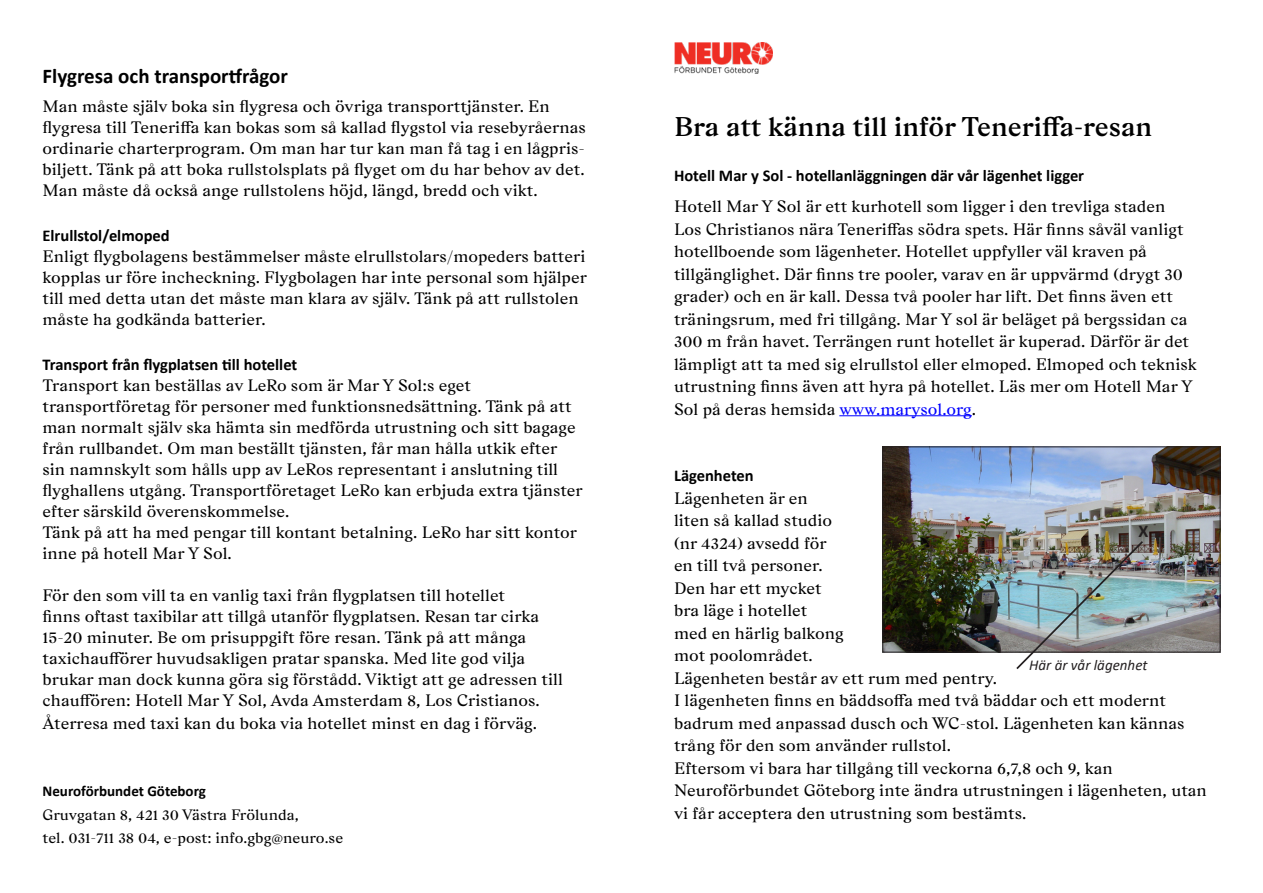
<style>
.page{position:relative;width:1263px;height:893px;background:#fff}
.page>*{position:absolute;margin:0;border:0;box-sizing:border-box;transform-origin:0 0}
.t1{font:600 27px "Gza";color:#000}
.t2{font:700 21px "Calibri";color:#000}
.t3{font:700 18px "Calibri";color:#231f20}
.t4{font:16.5px/22.5px "Gza";color:#000}
.Rubrik_1{font:700 16.5px "Calibri";color:#000}
.t5{font:15px "Gza";color:#000}
.t6{font:700 15px "Calibri";color:#000}
.Bildtext{font:italic 15px "Calibri";color:#231f20}
.s1{color:#00f}
</style>
<div class="page">
<img style="left:884px;top:448px;width:334px;height:202px">
<div style="left:882px;top:446px;width:338px;height:206px;border:1px solid #231f20"></div>
<hr style="left:839px;top:415px;width:133px;height:1px;background:#00f">
<img style="left:1014px;top:539px;width:131px;height:130px">
<img style="left:674px;top:43px;width:99px;height:30px">
<p class="t2" style="left:43px;top:61px;width:247px">Flygresa och transportfrågor</p>
<p class="t4" style="left:43px;top:96px;width:545px;line-height:21px">Man måste själv boka sin flygresa och övriga transporttjänster. En flygresa till Teneriffa kan bokas som så kallad flygstol via resebyråernas ordinarie charterprogram. Om man har tur kan man få tag i en lågpris&shy;biljett. Tänk på att boka rullstolsplats på flyget om du har behov av det.<br>Man måste då också ange rullstolens höjd, längd, bredd och vikt.</p>
<p class="Rubrik_1" style="left:43px;top:224px;width:129px">Elrullstol/elmoped</p>
<p class="t4" style="left:43px;top:246px;width:546px;line-height:21px">Enligt flygbolagens bestämmelser måste elrullstolars/mopeders batteri kopplas ur före incheckning. Flygbolagen har inte personal som hjälper till med detta utan det måste man klara av själv. Tänk på att rullstolen måste ha godkända batterier.</p>
<p class="Rubrik_1" style="left:43px;top:353px;width:256px">Transport från flygplatsen till hotellet</p>
<p class="t4" style="left:43px;top:375px;width:542px;line-height:21px">Transport kan beställas av LeRo som är Mar Y Sol:s eget transportföretag för personer med funktionsnedsättning. Tänk på att man normalt själv ska hämta sin medförda utrustning och sitt bagage från rullbandet. Om man beställt tjänsten, får man hålla utkik efter sin namnskylt som hålls upp av LeRos representant i anslutning till flyghallens utgång. Transportföretaget LeRo kan erbjuda extra tjänster efter särskild överenskommelse.</p>
<p class="t4" style="left:43px;top:522px;width:536px;line-height:21px">Tänk på att ha med pengar till kontant betalning. LeRo har sitt kontor inne på hotell Mar Y Sol.</p>
<p class="t4" style="left:43px;top:585px;width:522px;line-height:21px">För den som vill ta en vanlig taxi från flygplatsen till hotellet<br>finns oftast taxibilar att tillgå utanför flygplatsen. Resan tar cirka 15-20 minuter. Be om prisuppgift före resan. Tänk på att många taxichaufförer huvudsakligen pratar spanska. Med lite god vilja brukar man dock kunna göra sig förstådd. Viktigt att ge adressen till chauffören: Hotell Mar Y Sol, Avda Amsterdam 8, Los Cristianos.</p>
<p class="t4" style="left:43px;top:711px;width:496px">Återresa med taxi kan du boka via hotellet minst en dag i förväg.</p>
<p class="t6" style="left:43px;top:781px;width:165px">Neuroförbundet Göteborg</p>
<p class="t5" style="left:43px;top:804px;width:258px">Gruvgatan 8, 421 30 Västra Frölunda,</p>
<p class="t5" style="left:43px;top:827px;width:302px">tel. 031-711 38 04, e-post: info.gbg@neuro.se</p>
<p class="t1" style="left:674px;top:109px;width:480px">Bra att känna till inför Teneriffa-resan</p>
<p class="Rubrik_1" style="left:674px;top:164px;width:412px">Hotell Mar y Sol - hotellanläggningen där vår lägenhet ligger</p>
<p class="t4" style="left:674px;top:195px;width:524px">Hotell Mar Y Sol är ett kurhotell som ligger i den trevliga staden Los Christianos nära Teneriffas södra spets. Här finns såväl vanligt hotellboende som lägenheter. Hotellet uppfyller väl kraven på tillgänglighet. Där finns tre pooler, varav en är uppvärmd (drygt 30 grader) och en är kall. Dessa två pooler har lift. Det finns även ett träningsrum, med fri tillgång. Mar Y sol är beläget på bergssidan ca 300 m från havet. Terrängen runt hotellet är kuperad. Därför är det lämpligt att ta med sig elrullstol eller elmoped. Elmoped och teknisk utrustning finns även att hyra på hotellet. Läs mer om Hotell Mar Y Sol på deras hemsida <span class="s1">www.marysol.org</span>.</p>
<p class="Rubrik_1" style="left:674px;top:464px;width:81px">Lägenheten</p>
<p class="t4" style="left:674px;top:486px;width:325px">Lägenheten är en<br>liten så kallad studio<br>(nr 4324) avsedd för<br>en till två personer.<br>Den har ett mycket<br>bra läge i hotellet<br>med en härlig balkong<br>mot poolområdet.<br>Lägenheten består av ett rum med pentry.</p>
<p class="t4" style="left:674px;top:689px;width:512px">I lägenheten finns en bäddsoffa med två bäddar och ett modernt badrum med anpassad dusch och WC-stol. Lägenheten kan kännas trång för den som använder rullstol.</p>
<p class="t4" style="left:674px;top:756px;width:534px">Eftersom vi bara har tillgång till veckorna 6,7,8 och 9, kan<br>Neuroförbundet Göteborg inte ändra utrustningen i lägenheten, utan vi får acceptera den utrustning som bestämts.</p>
<p class="t3" style="left:1138px;top:518px;width:11px">X</p>
<p class="Bildtext" style="left:1029px;top:655px;width:120px">Här är vår lägenhet</p>
</div>
